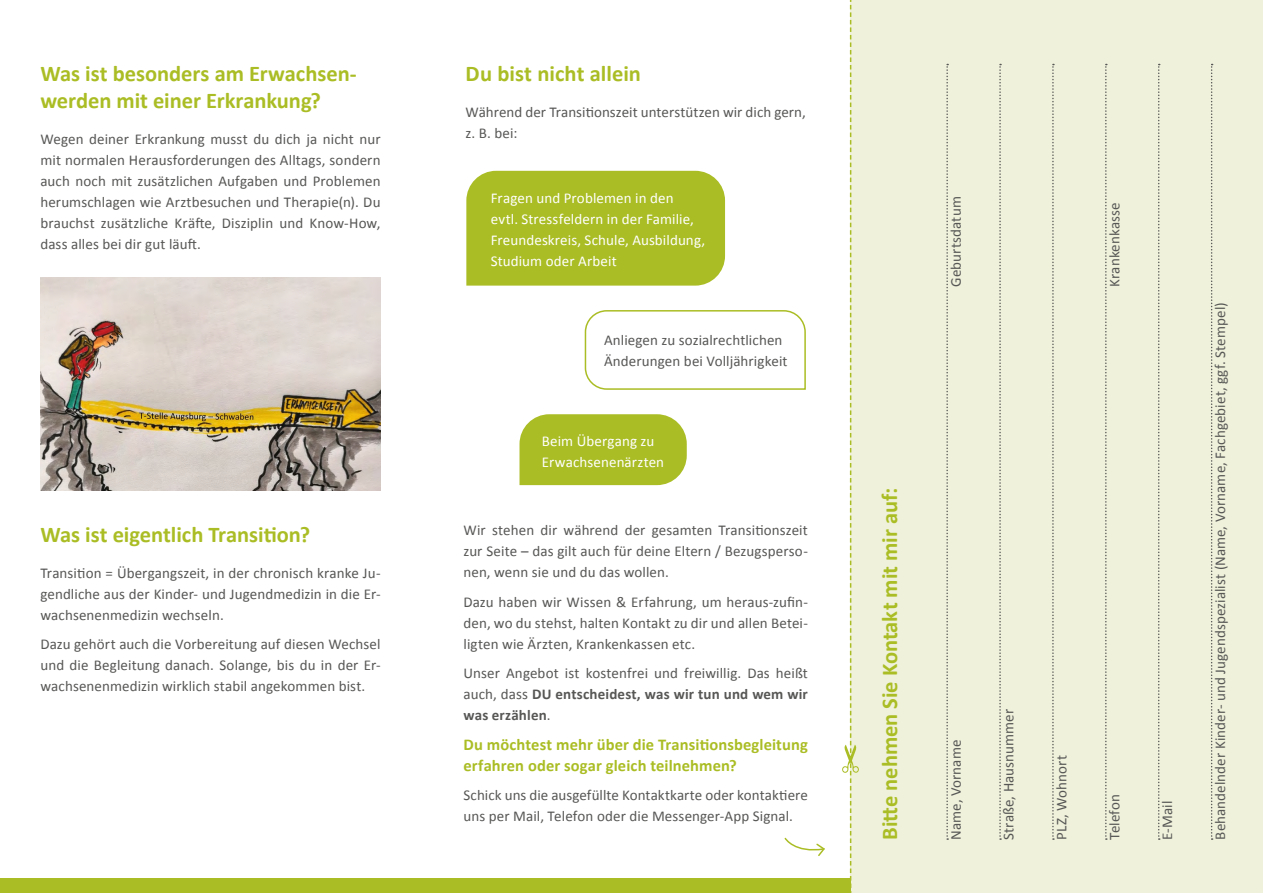
<style>
.page{position:relative;width:1263px;height:893px;background:#fff}
.page>*{position:absolute;margin:0;border:0;box-sizing:border-box;transform-origin:0 0}
.Head{font:700 22.5px/27px "Calibri";color:#aabd24}
.Grund{font:700 16.5px/21px "Calibri";letter-spacing:.005em;color:#aabd24}
.Grund-2{font:15px/21px "Calibri";letter-spacing:.005em;color:#575756;text-align:justify}
.Grund-3{font:15px/21px "Calibri";letter-spacing:.005em;color:#fff}
.s1{font-weight:700}
</style>
<div class="page">
<div style="left:850px;top:0;width:413px;height:893px;background:#eff1da"></div>
<svg style="left:946px;top:64px;width:2px;height:776px"></svg>
<svg style="left:999px;top:64px;width:2px;height:776px"></svg>
<svg style="left:1052px;top:64px;width:2px;height:776px"></svg>
<svg style="left:1105px;top:64px;width:2px;height:776px"></svg>
<svg style="left:1158px;top:64px;width:2px;height:776px"></svg>
<svg style="left:1211px;top:64px;width:1px;height:776px"></svg>
<div style="left:0;top:879px;width:850px;height:14px;background:#aabd24"></div>
<svg style="left:519px;top:414px;width:168px;height:71px;background:#aec030"></svg>
<svg style="left:584px;top:310px;width:222px;height:80px"></svg>
<div style="left:466px;top:171px;width:259px;height:115px;background:#aabd24"></div>
<img style="left:40px;top:277px;width:341px;height:213px">
<svg style="left:784px;top:837px;width:41px;height:19px"></svg>
<svg style="left:842px;top:0;width:17px;height:893px"></svg>
<p class="Head" style="left:40px;top:60px;width:318px">Was ist besonders am Erwachsen&shy;werden mit einer Erkrankung?</p>
<p class="Grund-2" style="left:40px;top:128px;width:342px">Wegen deiner Erkrankung musst du dich ja nicht nur mit normalen Herausforderungen des Alltags, sondern auch noch mit zusätzlichen Aufgaben und Problemen herumschlagen wie Arztbesuchen und Therapie(n). Du brauchst zusätzliche Kräfte, Disziplin und Know-How, dass alles bei dir gut läuft.</p>
<p class="Head" style="left:40px;top:521px;width:271px">Was ist eigentlich Transition?</p>
<p class="Grund-2" style="left:40px;top:562px;width:342px">Transition = Übergangszeit, in der chronisch kranke Ju&shy;gendliche aus der Kinder- und Jugendmedizin in die Er&shy;wachsenenmedizin wechseln.</p>
<p class="Grund-2" style="left:40px;top:634px;width:342px">Dazu gehört auch die Vorbereitung auf diesen Wechsel und die Begleitung danach. Solange, bis du in der Er&shy;wachsenenmedizin wirklich stabil angekommen bist.</p>
<p class="Head" style="left:466px;top:60px;width:177px">Du bist nicht allein</p>
<p class="Grund-2" style="left:466px;top:101px;width:342px">Während der Transitionszeit unterstützen wir dich gern, z. B. bei:</p>
<p class="Grund-3" style="left:491px;top:187px;width:216px">Fragen und Problemen in den<br>evtl. Stressfeldern in der Familie,<br>Freundeskreis, Schule, Ausbildung,<br>Studium oder Arbeit</p>
<p class="Grund-2" style="left:604px;top:329px;width:185px">Anliegen zu sozialrechtlichen<br>Änderungen bei Volljährigkeit</p>
<p class="Grund-3" style="left:542px;top:431px;width:124px">Beim Übergang zu<br>Erwachsenenärzten</p>
<p class="Grund-2" style="left:463px;top:520px;width:346px">Wir stehen dir während der gesamten Transitionszeit zur Seite – das gilt auch für deine Eltern / Bezugsperso&shy;nen, wenn sie und du das wollen.</p>
<p class="Grund-2" style="left:463px;top:591px;width:346px">Dazu haben wir Wissen &amp; Erfahrung, um heraus-zufin&shy;den, wo du stehst, halten Kontakt zu dir und allen Betei&shy;ligten wie Ärzten, Krankenkassen etc.</p>
<p class="Grund-2" style="left:463px;top:663px;width:346px">Unser Angebot ist kostenfrei und freiwillig. Das heißt auch, dass <span class="s1">DU entscheidest, was wir tun und wem wir was erzählen</span>.</p>
<p class="Grund" style="left:463px;top:733px;width:346px">Du möchtest mehr über die Transitionsbegleitung erfahren oder sogar gleich teilnehmen?</p>
<p class="Grund-2" style="left:463px;top:785px;width:346px">Schick uns die ausgefüllte Kontaktkarte oder kontaktiere uns per Mail, Telefon oder die Messenger-App Signal.</p>
<p class="Head" style="left:876px;top:840px;width:353px;rotate:-90deg">Bitte nehmen Sie Kontakt mit mir auf:</p>
<p class="Grund-2" style="left:945px;top:287px;width:92px;rotate:-90deg">Geburtsdatum</p>
<p class="Grund-2" style="left:1104px;top:287px;width:86px;rotate:-90deg">Krankenkasse</p>
<p class="Grund-2" style="left:945px;top:840px;width:102px;rotate:-90deg">Name, Vorname</p>
<p class="Grund-2" style="left:998px;top:840px;width:132px;rotate:-90deg">Straße, Hausnummer</p>
<p class="Grund-2" style="left:1051px;top:840px;width:87px;rotate:-90deg">PLZ, Wohnort</p>
<p class="Grund-2" style="left:1104px;top:840px;width:47px;rotate:-90deg">Telefon</p>
<p class="Grund-2" style="left:1157px;top:840px;width:41px;rotate:-90deg">E-Mail</p>
<p class="Grund-2" style="left:1210px;top:840px;width:539px;rotate:-90deg">Behandelnder Kinder- und Jugendspezialist (Name, Vorname, Fachgebiet, ggf. Stempel)</p>
</div>
